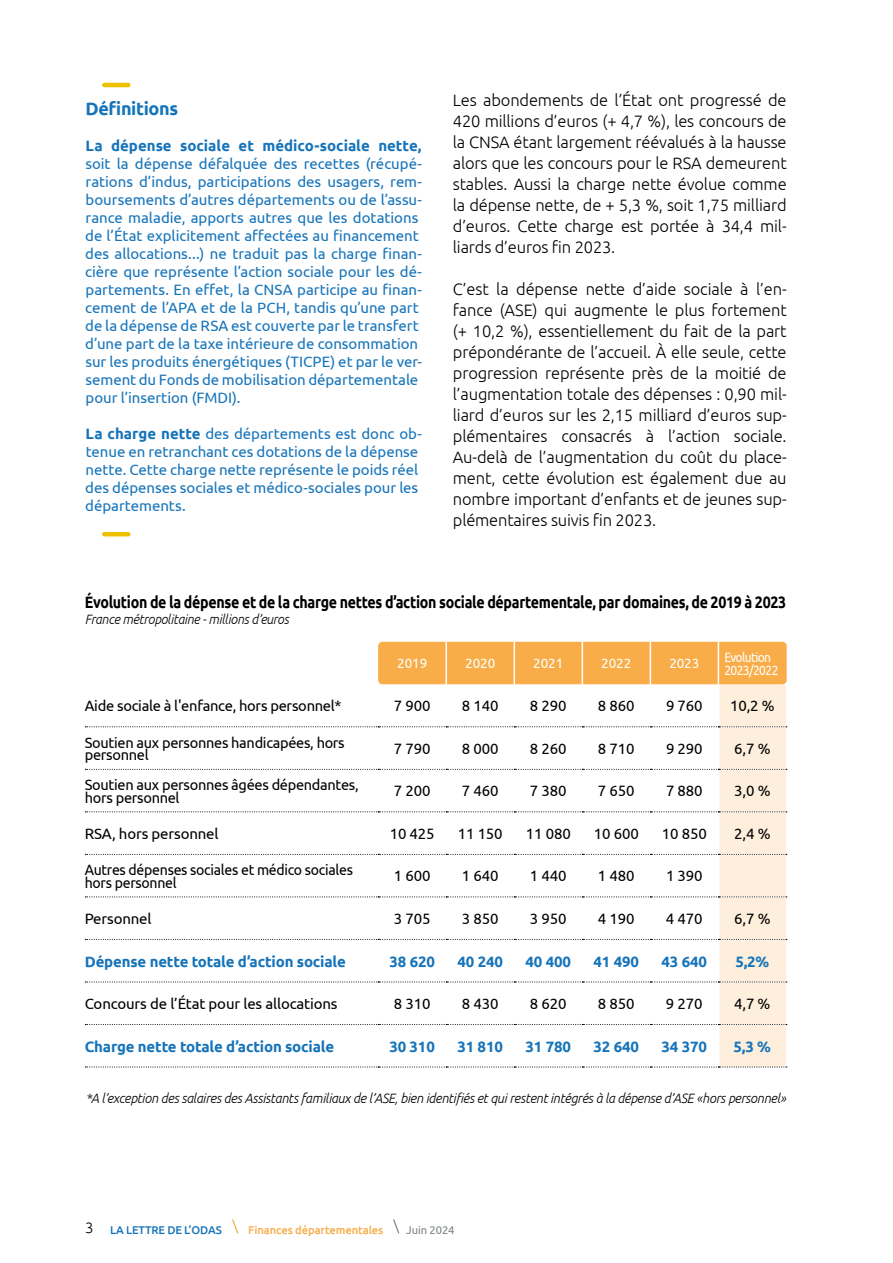
<style>
.page{position:relative;width:893px;height:1263px;background:#fff}
.page>*{position:absolute;margin:0;border:0;box-sizing:border-box;transform-origin:0 0}
.t1{font:700 18px "Ubuntu";letter-spacing:-.02em;color:#1674ba}
.t2{font:300 16.5px/21px "Ubuntu";letter-spacing:-.01em;color:#000;text-align:justify}
.t3{font:700 16.5px "Ubuntu";letter-spacing:-.02em;color:#000;scale:.86 1}
.t4{font:15px/18px "Ubuntu";color:#1674ba}
.t5{font:15px/12px "Ubuntu";letter-spacing:-.02em;color:#000}
.t6{font:700 15px "Ubuntu";letter-spacing:-.01em;color:#1674ba}
.t7{font:15px/13.5px "Ubuntu";letter-spacing:-.02em;color:#000;scale:.94 1}
.t8{font:italic 300 13.5px "Ubuntu";letter-spacing:-.02em;color:#000}
.t9{font:italic 300 13.5px "Ubuntu";letter-spacing:-.02em;color:#000;scale:.95 1}
.t10{font:13.5px "Ubuntu";letter-spacing:-.01em;color:#fff}
.t11{font:13.5px/13.5px "Ubuntu";letter-spacing:-.05em;color:#fff;scale:.89 1}
.t12{font:500 11.25px "Ubuntu";letter-spacing:-.01em;color:#f8ad49}
.t13{font:500 11.25px "Ubuntu";letter-spacing:-.01em;color:#1674ba}
.t14{font:11.25px "Ubuntu";letter-spacing:-.01em;color:#7b8286}
.s1{font-weight:700}
.s2{font-weight:300;font-size:15px;color:#000}
</style>
<div class="page">
<hr style="left:104px;top:83px;width:24px;height:4px;background:#ecc200">
<hr style="left:104px;top:532px;width:24px;height:4px;background:#ecc200">
<div style="left:378px;top:642px;width:409px;height:42px;background:#f8ad49;border-radius:4px"></div>
<hr style="left:445px;top:642px;width:2px;height:42px;background:#fff">
<hr style="left:514px;top:642px;width:1px;height:42px;background:#fff">
<hr style="left:582px;top:642px;width:1px;height:42px;background:#fff">
<hr style="left:650px;top:642px;width:1px;height:42px;background:#fff">
<hr style="left:718px;top:642px;width:1px;height:42px;background:#fff">
<svg style="left:85px;top:684px;width:702px;height:383px"></svg>
<svg style="left:393px;top:1219px;width:7px;height:15px"></svg>
<svg style="left:232px;top:1219px;width:7px;height:15px"></svg>
<p class="t1" style="left:85px;top:98px;width:94px">Définitions</p>
<p class="t6" style="left:86px;top:136px;width:337px">La dépense sociale et médico-sociale nette,</p>
<p class="t4" style="left:85px;top:154px;width:338px">soit la dépense défalquée des recettes (récupé&shy;rations d’indus, participations des usagers, rem&shy;boursements d’autres départements ou de l’assu&shy;rance maladie, apports autres que les dotations de l’État explicitement affectées au financement des allocations...) ne traduit pas la charge finan&shy;cière que représente l’action sociale pour les dé&shy;partements. En effet, la CNSA participe au finan&shy;cement de l’APA et de la PCH, tandis qu’une part de la dépense de RSA est couverte par le transfert d’une part de la taxe intérieure de consommation sur les produits énergétiques (TICPE) et par le ver&shy;sement du Fonds de mobilisation départementale pour l’insertion (FMDI).</p>
<p class="t4" style="left:85px;top:424px;width:338px"><span class="s1">La charge nette</span> des départements est donc ob&shy;tenue en retranchant ces dotations de la dépense nette. Cette charge nette représente le poids réel des dépenses sociales et médico-sociales pour les départements.</p>
<p class="t2" style="left:453px;top:89px;width:335px">Les abondements de l’État ont progressé de 420 millions d’euros (+ 4,7 %), les concours de la CNSA étant largement réévalués à la hausse alors que les concours pour le RSA demeurent stables. Aussi la charge nette évolue comme la dépense nette, de + 5,3 %, soit 1,75 milliard d’euros. Cette charge est portée à 34,4 mil&shy;liards d’euros fin 2023.</p>
<p class="t2" style="left:453px;top:278px;width:335px">C’est la dépense nette d’aide sociale à l’en&shy;fance (ASE) qui augmente le plus fortement (+ 10,2 %), essentiellement du fait de la part prépondérante de l’accueil. À elle seule, cette progression représente près de la moitié de l’augmentation totale des dépenses : 0,90 mil&shy;liard d’euros sur les 2,15 milliard d’euros sup&shy;plémentaires consacrés à l’action sociale.<br>Au-delà de l’augmentation du coût du place&shy;ment, cette évolution est également due au nombre important d’enfants et de jeunes sup&shy;plémentaires suivis fin 2023.</p>
<p class="t3" style="left:85px;top:592px;width:817px">Évolution de la dépense et de la charge nettes d’action sociale départementale, par domaines, de 2019 à 2023</p>
<p class="t9" style="left:85px;top:611px;width:216px">France métropolitaine - millions d’euros</p>
<p class="t10" style="left:397px;top:655px;width:32px">2019</p>
<p class="t10" style="left:465px;top:655px;width:32px">2020</p>
<p class="t10" style="left:533px;top:655px;width:32px">2021</p>
<p class="t10" style="left:601px;top:655px;width:32px">2022</p>
<p class="t10" style="left:669px;top:655px;width:32px">2023</p>
<p class="t11" style="left:724px;top:649px;width:62px">Evolution<br>2023/2022</p>
<p class="t5" style="left:85px;top:699px;width:258px">Aide sociale à l'enfance, hors personnel*</p>
<p class="t5" style="left:394px;top:699px;width:38px">7 900</p>
<p class="t5" style="left:462px;top:699px;width:38px">8 140</p>
<p class="t5" style="left:530px;top:699px;width:38px">8 290</p>
<p class="t5" style="left:598px;top:699px;width:38px">8 860</p>
<p class="t5" style="left:666px;top:699px;width:38px">9 760</p>
<p class="t5" style="left:730px;top:699px;width:46px">10,2 %</p>
<p class="t5" style="left:85px;top:736px;width:261px">Soutien aux personnes handicapées, hors personnel</p>
<p class="t5" style="left:394px;top:742px;width:38px">7 790</p>
<p class="t5" style="left:462px;top:742px;width:38px">8 000</p>
<p class="t5" style="left:530px;top:742px;width:38px">8 260</p>
<p class="t5" style="left:598px;top:742px;width:38px">8 710</p>
<p class="t5" style="left:666px;top:742px;width:38px">9 290</p>
<p class="t5" style="left:734px;top:742px;width:38px">6,7 %</p>
<p class="t5" style="left:85px;top:777px;width:275px;line-height:13.5px">Soutien aux personnes âgées dépendantes, hors personnel</p>
<p class="t5" style="left:394px;top:785px;width:38px">7 200</p>
<p class="t5" style="left:462px;top:785px;width:38px">7 460</p>
<p class="t5" style="left:530px;top:785px;width:38px">7 380</p>
<p class="t5" style="left:598px;top:785px;width:38px">7 650</p>
<p class="t5" style="left:666px;top:785px;width:38px">7 880</p>
<p class="t5" style="left:734px;top:785px;width:38px">3,0 %</p>
<p class="t5" style="left:85px;top:827px;width:135px">RSA, hors personnel</p>
<p class="t5" style="left:390px;top:827px;width:47px">10 425</p>
<p class="t5" style="left:458px;top:827px;width:47px">11 150</p>
<p class="t5" style="left:526px;top:827px;width:47px">11 080</p>
<p class="t5" style="left:594px;top:827px;width:47px">10 600</p>
<p class="t5" style="left:662px;top:827px;width:47px">10 850</p>
<p class="t5" style="left:734px;top:827px;width:38px">2,4 %</p>
<p class="t7" style="left:85px;top:862px;width:287px">Autres dépenses sociales et médico sociales hors personnel</p>
<p class="t5" style="left:394px;top:870px;width:38px">1 600</p>
<p class="t5" style="left:462px;top:870px;width:38px">1 640</p>
<p class="t5" style="left:530px;top:870px;width:38px">1 440</p>
<p class="t5" style="left:598px;top:870px;width:38px">1 480</p>
<p class="t5" style="left:666px;top:870px;width:38px">1 390</p>
<p class="t5" style="left:85px;top:912px;width:68px">Personnel</p>
<p class="t5" style="left:394px;top:912px;width:38px">3 705</p>
<p class="t5" style="left:462px;top:912px;width:38px">3 850</p>
<p class="t5" style="left:530px;top:912px;width:38px">3 950</p>
<p class="t5" style="left:598px;top:912px;width:38px">4 190</p>
<p class="t5" style="left:666px;top:912px;width:38px">4 470</p>
<p class="t5" style="left:734px;top:912px;width:38px">6,7 %</p>
<p class="t6" style="left:85px;top:952px;width:263px">Dépense nette totale d’action sociale</p>
<p class="t6" style="left:389px;top:952px;width:47px">38 620</p>
<p class="t6" style="left:457px;top:952px;width:47px">40 240</p>
<p class="t6" style="left:525px;top:952px;width:47px">40 400</p>
<p class="t6" style="left:594px;top:952px;width:47px">41 490</p>
<p class="t6" style="left:662px;top:952px;width:47px">43 640</p>
<p class="t6" style="left:735px;top:952px;width:36px">5,2%</p>
<p class="t5" style="left:85px;top:997px;width:254px">Concours de l’État pour les allocations</p>
<p class="t5" style="left:394px;top:997px;width:38px">8 310</p>
<p class="t5" style="left:462px;top:997px;width:38px">8 430</p>
<p class="t5" style="left:530px;top:997px;width:38px">8 620</p>
<p class="t5" style="left:598px;top:997px;width:38px">8 850</p>
<p class="t5" style="left:666px;top:997px;width:38px">9 270</p>
<p class="t5" style="left:734px;top:997px;width:38px">4,7 %</p>
<p class="t6" style="left:85px;top:1037px;width:251px">Charge nette totale d’action sociale</p>
<p class="t6" style="left:389px;top:1037px;width:47px">30 310</p>
<p class="t6" style="left:457px;top:1037px;width:47px">31 810</p>
<p class="t6" style="left:525px;top:1037px;width:47px">31 780</p>
<p class="t6" style="left:593px;top:1037px;width:47px">32 640</p>
<p class="t6" style="left:661px;top:1037px;width:47px">34 370</p>
<p class="t6" style="left:733px;top:1037px;width:39px">5,3 %</p>
<p class="t8" style="left:86px;top:1090px;width:702px">*A l’exception des salaires des Assistants familiaux de l’ASE, bien identifiés et qui restent intégrés à la dépense d’ASE «hors personnel»</p>
<p class="t13" style="left:85px;top:1222px;width:138px"><span class="s2">3</span> LA LETTRE DE L’ODAS</p>
<p class="t12" style="left:248px;top:1222px;width:137px">Finances départementales</p>
<p class="t14" style="left:406px;top:1223px;width:50px">Juin 2024</p>
</div>
